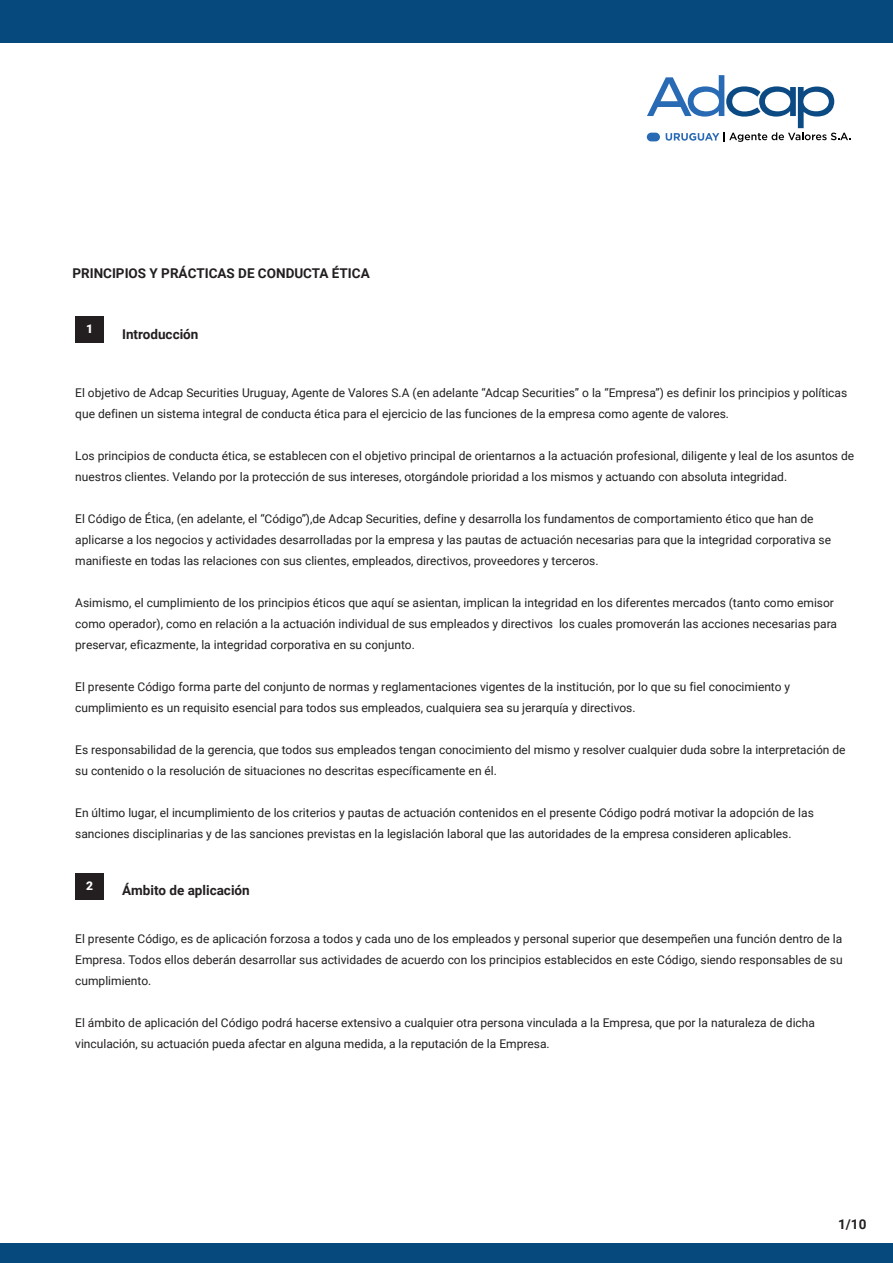
<style>
.page{position:relative;width:893px;height:1263px;background:#fff}
.page>*{position:absolute;margin:0;border:0;box-sizing:border-box;transform-origin:0 0}
.t1{font:700 13.5px "Roboto";color:#231f20}
.t2{font:12px/21px "Roboto";color:#231f20}
.t3{font:900 12px "Roboto";color:#fff}
</style>
<div class="page">
<div style="left:0;top:0;width:893px;height:43px;background:#064a7d"></div>
<div style="left:0;top:1244px;width:893px;height:19px;background:#064a7d"></div>
<svg style="left:647px;top:75px;width:203px;height:67px"></svg>
<div style="left:75px;top:316px;width:29px;height:27px;background:#231f20"></div>
<div style="left:75px;top:873px;width:29px;height:27px;background:#231f20"></div>
<p class="t1" style="left:72px;top:264px;width:299px">PRINCIPIOS Y PRÁCTICAS DE CONDUCTA ÉTICA</p>
<p class="t3" style="left:86px;top:321px;width:8px">1</p>
<p class="t1" style="left:122px;top:324px;width:78px">Introducción</p>
<p class="t2" style="left:75px;top:382px;width:773px">El objetivo de Adcap Securities Uruguay, Agente de Valores S.A (en adelante “Adcap Securities” o la “Empresa”) es definir los principios y políticas que definen un sistema integral de conducta ética para el ejercicio de las funciones de la empresa como agente de valores.</p>
<p class="t2" style="left:75px;top:445px;width:780px">Los principios de conducta ética, se establecen con el objetivo principal de orientarnos a la actuación profesional, diligente y leal de los asuntos de nuestros clientes. Velando por la protección de sus intereses, otorgándole prioridad a los mismos y actuando con absoluta integridad.</p>
<p class="t2" style="left:75px;top:508px;width:757px">El Código de Ética, (en adelante, el “Código”),de Adcap Securities, define y desarrolla los fundamentos de comportamiento ético que han de aplicarse a los negocios y actividades desarrolladas por la empresa y las pautas de actuación necesarias para que la integridad corporativa se manifieste en todas las relaciones con sus clientes, empleados, directivos, proveedores y terceros.</p>
<p class="t2" style="left:75px;top:592px;width:763px">Asimismo, el cumplimiento de los principios éticos que aquí se asientan, implican la integridad en los diferentes mercados (tanto como emisor como operador), como en relación a la actuación individual de sus empleados y directivos los cuales promoverán las acciones necesarias para preservar, eficazmente, la integridad corporativa en su conjunto.</p>
<p class="t2" style="left:75px;top:676px;width:716px">El presente Código forma parte del conjunto de normas y reglamentaciones vigentes de la institución, por lo que su fiel conocimiento y cumplimiento es un requisito esencial para todos sus empleados, cualquiera sea su jerarquía y directivos.</p>
<p class="t2" style="left:75px;top:739px;width:772px">Es responsabilidad de la gerencia, que todos sus empleados tengan conocimiento del mismo y resolver cualquier duda sobre la interpretación de su contenido o la resolución de situaciones no descritas específicamente en él.</p>
<p class="t2" style="left:75px;top:802px;width:740px">En último lugar, el incumplimiento de los criterios y pautas de actuación contenidos en el presente Código podrá motivar la adopción de las sanciones disciplinarias y de las sanciones previstas en la legislación laboral que las autoridades de la empresa consideren aplicables.</p>
<p class="t3" style="left:86px;top:877px;width:8px">2</p>
<p class="t1" style="left:122px;top:881px;width:129px">Ámbito de aplicación</p>
<p class="t2" style="left:75px;top:928px;width:769px;text-align:justify">El presente Código, es de aplicación forzosa a todos y cada uno de los empleados y personal superior que desempeñen una función dentro de la Empresa. Todos ellos deberán desarrollar sus actividades de acuerdo con los principios establecidos en este Código, siendo responsables de su cumplimiento.</p>
<p class="t2" style="left:75px;top:1012px;width:741px">El ámbito de aplicación del Código podrá hacerse extensivo a cualquier otra persona vinculada a la Empresa, que por la naturaleza de dicha vinculación, su actuación pueda afectar en alguna medida, a la reputación de la Empresa.</p>
<p class="t1" style="left:838px;top:1215px;width:30px">1/10</p>
</div>
